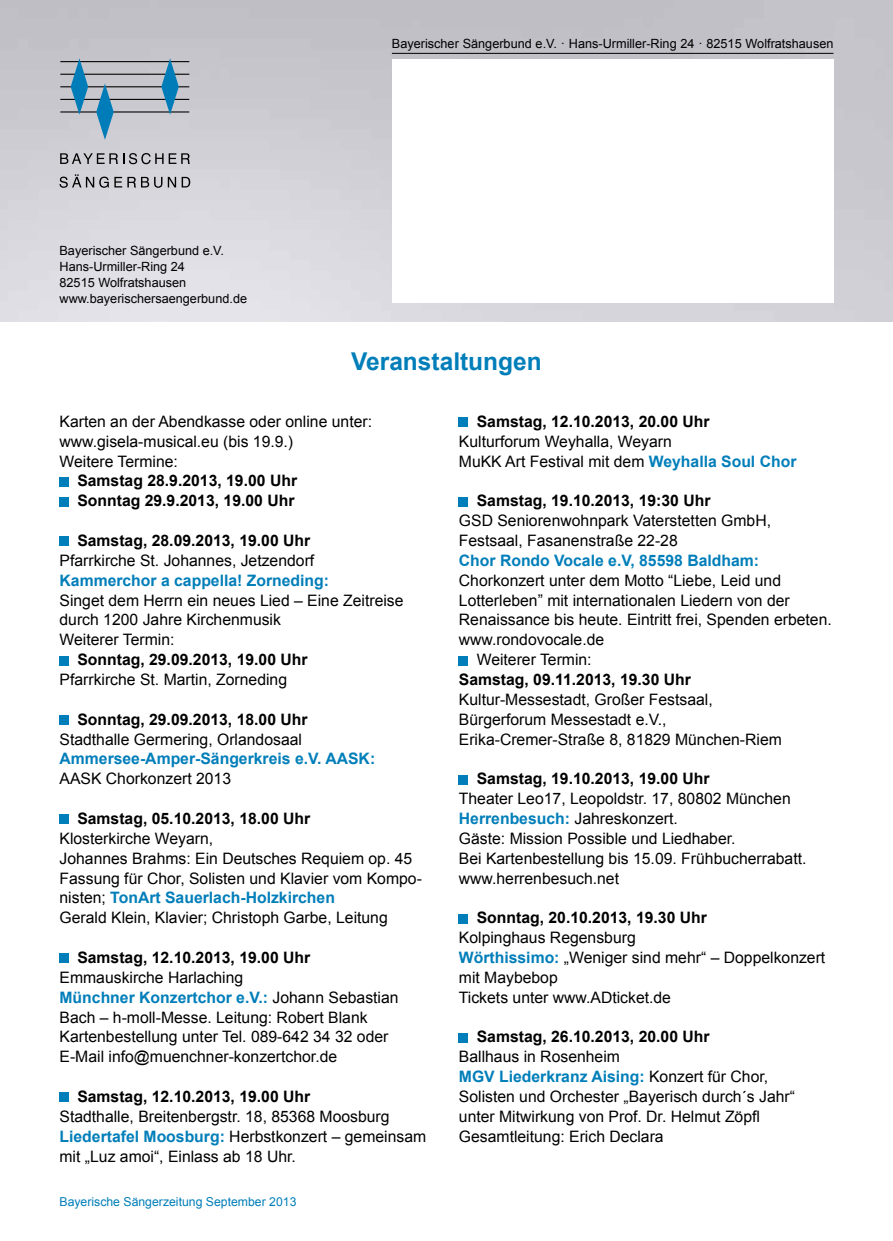
<style>
.page{position:relative;width:893px;height:1241px;background:#fff}
.page>*{position:absolute;margin:0;border:0;box-sizing:border-box;transform-origin:0 0}
.t1{font:700 24.5px "Arial";color:#007eb9}
.t2{font:15.75px/19.8px "Arial";color:#000}
.t3{font:700 15.75px/19.8px "Arial";color:#000}
.t4{font:700 15.75px "Arial";color:#007eb9}
.t5{font:12.6px/15.8px "Arial";color:#000}
.t6{font:12.25px "Arial";color:#007eb9}
.s1{font-weight:700;color:#007eb9}
</style>
<div class="page">
<img style="left:0;top:0;width:893px;height:321px">
<div style="left:392px;top:60px;width:441px;height:243px;background:#fff"></div>
<svg style="left:60px;top:153px;width:130px;height:11px"></svg>
<svg style="left:60px;top:174px;width:102px;height:14px"></svg>
<svg style="left:168px;top:177px;width:8px;height:10px"></svg>
<svg style="left:182px;top:177px;width:8px;height:10px"></svg>
<hr style="left:60px;top:74px;width:129px;height:1px;background:#000">
<hr style="left:60px;top:86px;width:129px;height:1px;background:#000">
<hr style="left:60px;top:99px;width:129px;height:1px;background:#000">
<hr style="left:60px;top:111px;width:129px;height:1px;background:#000">
<hr style="left:60px;top:61px;width:129px;height:1px;background:#000">
<svg style="left:96px;top:83px;width:18px;height:57px"></svg>
<svg style="left:161px;top:58px;width:18px;height:57px"></svg>
<svg style="left:71px;top:58px;width:17px;height:57px"></svg>
<hr style="left:392px;top:53px;width:441px;height:1px;background:#000">
<div style="left:60px;top:477px;width:9px;height:9px;background:#007eb9"></div>
<div style="left:60px;top:497px;width:9px;height:9px;background:#007eb9"></div>
<div style="left:60px;top:537px;width:9px;height:9px;background:#007eb9"></div>
<div style="left:60px;top:656px;width:9px;height:9px;background:#007eb9"></div>
<div style="left:60px;top:715px;width:9px;height:9px;background:#007eb9"></div>
<div style="left:60px;top:814px;width:9px;height:9px;background:#007eb9"></div>
<div style="left:60px;top:953px;width:9px;height:9px;background:#007eb9"></div>
<div style="left:60px;top:1092px;width:9px;height:9px;background:#007eb9"></div>
<div style="left:459px;top:418px;width:9px;height:9px;background:#007eb9"></div>
<div style="left:459px;top:497px;width:9px;height:9px;background:#007eb9"></div>
<div style="left:459px;top:656px;width:9px;height:9px;background:#007eb9"></div>
<div style="left:459px;top:775px;width:9px;height:9px;background:#007eb9"></div>
<div style="left:459px;top:914px;width:9px;height:9px;background:#007eb9"></div>
<div style="left:459px;top:1033px;width:9px;height:9px;background:#007eb9"></div>
<p class="t5" style="left:60px;top:243px;width:189px">Bayerischer Sängerbund e.V.<br>Hans-Urmiller-Ring 24<br>82515 Wolfratshausen www.bayerischersaengerbund.de</p>
<p class="t5" style="left:392px;top:36px;width:443px">Bayerischer Sängerbund e.V. · Hans-Urmiller-Ring 24 · 82515 Wolfratshausen</p>
<h1 class="t1" style="left:351px;top:345px;width:192px">Veranstaltungen</h1>
<p class="t2" style="left:60px;top:411px;width:314px">Karten an der Abendkasse oder online unter: www.gisela-musical.eu (bis 19.9.)<br>Weitere Termine:</p>
<p class="t3" style="left:77px;top:471px;width:221px">Samstag 28.9.2013, 19.00 Uhr<br>Sonntag 29.9.2013, 19.00 Uhr</p>
<p class="t3" style="left:77px;top:531px;width:234px">Samstag, 28.09.2013, 19.00 Uhr</p>
<p class="t2" style="left:60px;top:550px;width:256px">Pfarrkirche St. Johannes, Jetzendorf</p>
<p class="t4" style="left:60px;top:569px;width:271px">Kammerchor a cappella! Zorneding:</p>
<p class="t2" style="left:60px;top:590px;width:346px">Singet dem Herrn ein neues Lied – Eine Zeitreise durch 1200 Jahre Kirchenmusik<br>Weiterer Termin:</p>
<p class="t3" style="left:77px;top:650px;width:232px">Sonntag, 29.09.2013, 19.00 Uhr</p>
<p class="t2" style="left:60px;top:669px;width:229px">Pfarrkirche St. Martin, Zorneding</p>
<p class="t3" style="left:77px;top:709px;width:232px">Sonntag, 29.09.2013, 18.00 Uhr</p>
<p class="t2" style="left:60px;top:729px;width:244px">Stadthalle Germering, Orlandosaal</p>
<p class="t4" style="left:60px;top:748px;width:317px">Ammersee-Amper-Sängerkreis e.V. AASK:</p>
<p class="t2" style="left:60px;top:769px;width:173px">AASK Chorkonzert 2013</p>
<p class="t3" style="left:77px;top:809px;width:234px">Samstag, 05.10.2013, 18.00 Uhr</p>
<p class="t2" style="left:60px;top:828px;width:364px">Klosterkirche Weyarn,<br>Johannes Brahms: Ein Deutsches Requiem op. 45<br>Fassung für Chor, Solisten und Klavier vom Kompo&shy;nisten; <span class="s1">TonArt Sauerlach-Holzkirchen<br></span>Gerald Klein, Klavier; Christoph Garbe, Leitung</p>
<p class="t3" style="left:77px;top:947px;width:234px">Samstag, 12.10.2013, 19.00 Uhr</p>
<p class="t2" style="left:60px;top:967px;width:341px">Emmauskirche Harlaching<br><span class="s1">Münchner Konzertchor e.V.:</span> Johann Sebastian Bach – h-moll-Messe. Leitung: Robert Blank Kartenbestellung unter Tel. 089-642 34 32 oder E-Mail info@muenchner-konzertchor.de</p>
<p class="t3" style="left:77px;top:1086px;width:234px">Samstag, 12.10.2013, 19.00 Uhr</p>
<p class="t2" style="left:60px;top:1106px;width:368px">Stadthalle, Breitenbergstr. 18, 85368 Moosburg<br><span class="s1">Liedertafel Moosburg:</span> Herbstkonzert – gemeinsam mit „Luz amoi“, Einlass ab 18 Uhr.</p>
<p class="t6" style="left:60px;top:1193px;width:238px">Bayerische Sängerzeitung September 2013</p>
<p class="t3" style="left:477px;top:412px;width:234px">Samstag, 12.10.2013, 20.00 Uhr</p>
<p class="t2" style="left:459px;top:431px;width:339px">Kulturforum Weyhalla, Weyarn<br>MuKK Art Festival mit dem <span class="s1">Weyhalla Soul Chor</span></p>
<p class="t3" style="left:477px;top:491px;width:235px">Samstag, 19.10.2013, 19:30 Uhr</p>
<p class="t2" style="left:459px;top:511px;width:314px">GSD Seniorenwohnpark Vaterstetten GmbH,<br>Festsaal, Fasanenstraße 22-28</p>
<p class="t4" style="left:459px;top:549px;width:302px">Chor Rondo Vocale e.V, 85598 Baldham:</p>
<p class="t2" style="left:459px;top:570px;width:324px">Chorkonzert unter dem Motto “Liebe, Leid und</p>
<p class="t2" style="left:459px;top:590px;width:332px">Lotterleben” mit internationalen Liedern von der</p>
<p class="t2" style="left:459px;top:610px;width:374px">Renaissance bis heute. Eintritt frei, Spenden erbeten.</p>
<p class="t2" style="left:459px;top:630px;width:147px">www.rondovocale.de</p>
<p class="t2" style="left:477px;top:649px;width:116px">Weiterer Termin:</p>
<p class="t3" style="left:459px;top:670px;width:234px">Samstag, 09.11.2013, 19.30 Uhr</p>
<p class="t2" style="left:459px;top:689px;width:324px">Kultur-Messestadt, Großer Festsaal,<br>Bürgerforum Messestadt e.V.,<br>Erika-Cremer-Straße 8, 81829 München-Riem</p>
<p class="t3" style="left:477px;top:769px;width:234px">Samstag, 19.10.2013, 19.00 Uhr</p>
<p class="t2" style="left:459px;top:788px;width:349px">Theater Leo17, Leopoldstr. 17, 80802 München <span class="s1">Herrenbesuch:</span> Jahreskonzert.<br>Gäste: Mission Possible und Liedhaber.<br>Bei Kartenbestellung bis 15.09. Frühbucherrabatt. www.herrenbesuch.net</p>
<p class="t3" style="left:477px;top:908px;width:232px">Sonntag, 20.10.2013, 19.30 Uhr</p>
<p class="t2" style="left:459px;top:927px;width:368px">Kolpinghaus Regensburg<br><span class="s1">Wörthissimo:</span> „Weniger sind mehr“ – Doppelkonzert mit Maybebop<br>Tickets unter www.ADticket.de</p>
<p class="t3" style="left:477px;top:1027px;width:234px">Samstag, 26.10.2013, 20.00 Uhr</p>
<p class="t2" style="left:459px;top:1046px;width:338px">Ballhaus in Rosenheim<br><span class="s1">MGV Liederkranz Aising:</span> Konzert für Chor, Solisten und Orchester „Bayerisch durch´s Jahr“ unter Mitwirkung von Prof. Dr. Helmut Zöpfl Gesamtleitung: Erich Declara</p>
</div>
